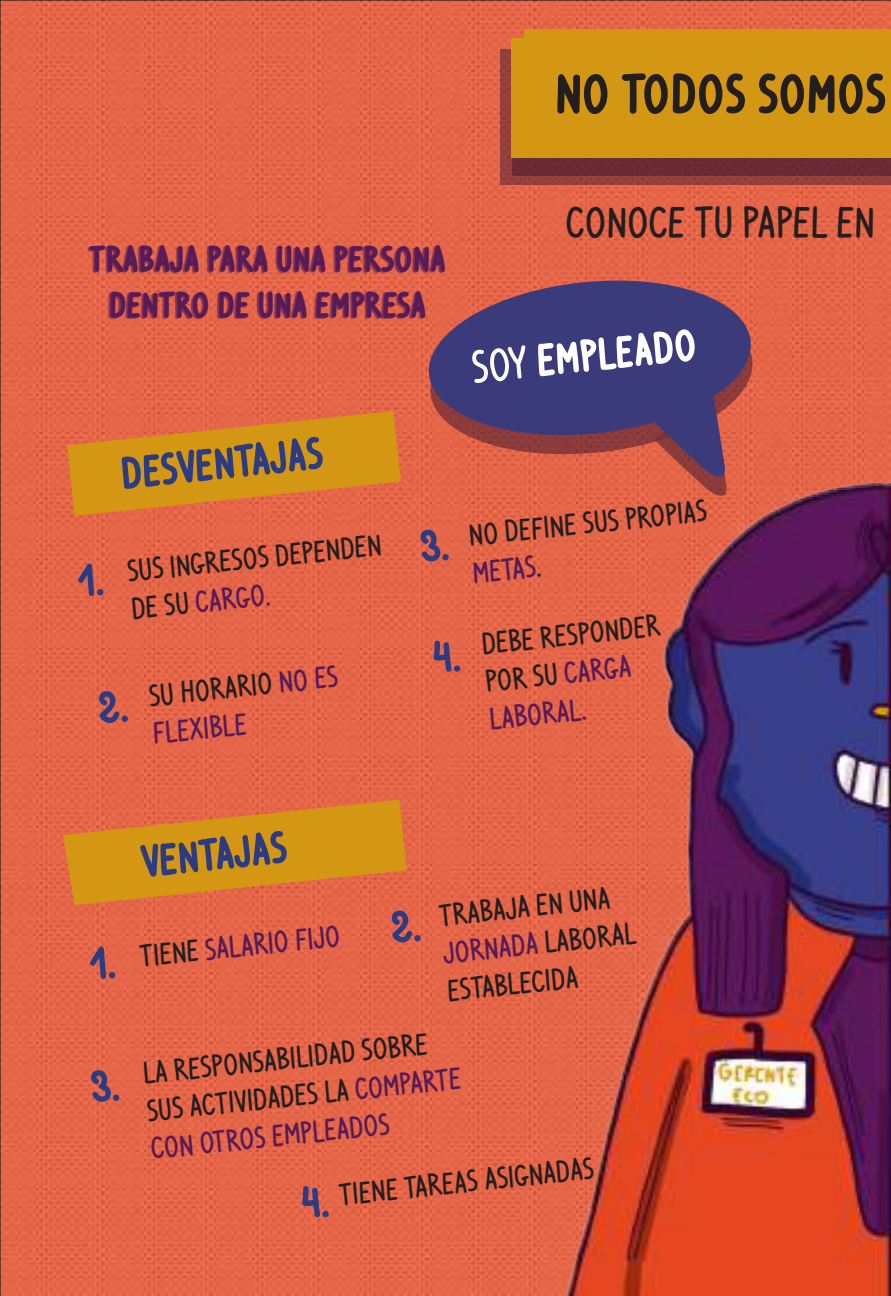
<style>
.page{position:relative;width:891px;height:1296px;background:#fff}
.page>*{position:absolute;margin:0;border:0;box-sizing:border-box;transform-origin:0 0}
.t1{font:700 58.5px "Ventura Edding";color:#241f1f}
.t2{font:700 47.25px "Ventura Edding";color:#2c3c83}
.t3{font:700 47.25px "Ventura Edding";color:#fff}
.t4{font:500 45px "Ventura Edding";color:#241f1f}
.t5{font:700 38.25px/45.9px "Ventura Edding";color:#571b57;text-align:center}
.t6{font:500 31.5px/37.8px "Ventura Edding";color:#241f1f}
.t7{font:500 31.5px/37.8px "Ventura Edding";color:#571b57}
.s1{color:#571b57}
.s2{color:#241f1f}
.s3{font-weight:500}
</style>
<div class="page">
<img style="left:0;top:0;width:891px;height:1296px">
<svg style="left:67px;top:411px;width:334px;height:105px;background:#d98624"></svg>
<svg style="left:500px;top:49px;width:391px;height:135px;background:#933f3b"></svg>
<svg style="left:425px;top:273px;width:330px;height:170px;background:#70486b"></svg>
<div style="left:513px;top:40px;width:378px;height:135px;background:#692b36"></div>
<img style="left:441px;top:362px;width:450px;height:934px">
<div style="left:512px;top:38px;width:379px;height:120px;background:#d49713"></div>
<div style="left:525px;top:29px;width:366px;height:120px;background:#d49713"></div>
<svg style="left:77px;top:563px;width:27px;height:34px"></svg>
<svg style="left:97px;top:690px;width:31px;height:34px"></svg>
<svg style="left:63px;top:800px;width:358px;height:180px;background:#de7734"></svg>
<svg style="left:300px;top:1185px;width:29px;height:34px"></svg>
<svg style="left:90px;top:1069px;width:30px;height:34px"></svg>
<svg style="left:419px;top:529px;width:30px;height:33px"></svg>
<svg style="left:432px;top:639px;width:29px;height:34px"></svg>
<h1 class="t1" style="left:555px;top:59px;width:333px">NO TODOS SOMOS</h1>
<h1 class="t1" style="left:543px;top:68px;width:333px">NO TODOS SOMOS</h1>
<p class="t5" style="left:90px;top:234px;width:358px">TRABAJA PARA UNA PERSONA<br>DENTRO DE UNA EMPRESA</p>
<h2 class="t2" style="left:118px;top:446px;width:205px;rotate:-6deg">DESVENTAJAS</h2>
<p class="t6" style="left:125px;top:551px;width:257px;rotate:-6deg">SUS INGRESOS DEPENDEN<br>DE SU <span class="s1">CARGO.</span></p>
<p class="t7" style="left:147px;top:676px;width:192px;rotate:-6deg"><span class="s2">SU HORARIO</span> NO ES<br>FLEXIBLE</p>
<h3 class="t4" style="left:566px;top:196px;width:310px">CONOCE TU PAPEL EN</h3>
<h2 class="t3" style="left:469px;top:340px;width:228px;rotate:-6deg"><span class="s3">SOY</span> EMPLEADO</h2>
<p class="t6" style="left:467px;top:515px;width:241px;rotate:-6deg">NO DEFINE SUS PROPIAS<br><span class="s1">METAS</span>.</p>
<p class="t6" style="left:479px;top:624px;width:181px;rotate:-6deg">DEBE RESPONDER<br>POR SU <span class="s1">CARGA<br>LABORAL.</span></p>
<h2 class="t2" style="left:139px;top:834px;width:148px;rotate:-6deg">VENTAJAS</h2>
<p class="t7" style="left:138px;top:937px;width:203px;rotate:-6deg"><span class="s2">TIENE</span> SALARIO FIJO</p>
<p class="t6" style="left:437px;top:896px;width:195px;rotate:-6deg">TRABAJA EN UNA<br><span class="s1">JORNADA</span> LABORAL<br>ESTABLECIDA</p>
<p class="t6" style="left:141px;top:1054px;width:318px;rotate:-6deg">LA RESPONSABILIDAD SOBRE<br>SUS ACTIVIDADES LA <span class="s1">COMPARTE<br>CON OTROS EMPLEADOS</span></p>
<p class="t6" style="left:337px;top:1175px;width:258px;rotate:-6deg">TIENE TAREAS ASIGNADAS</p>
</div>
